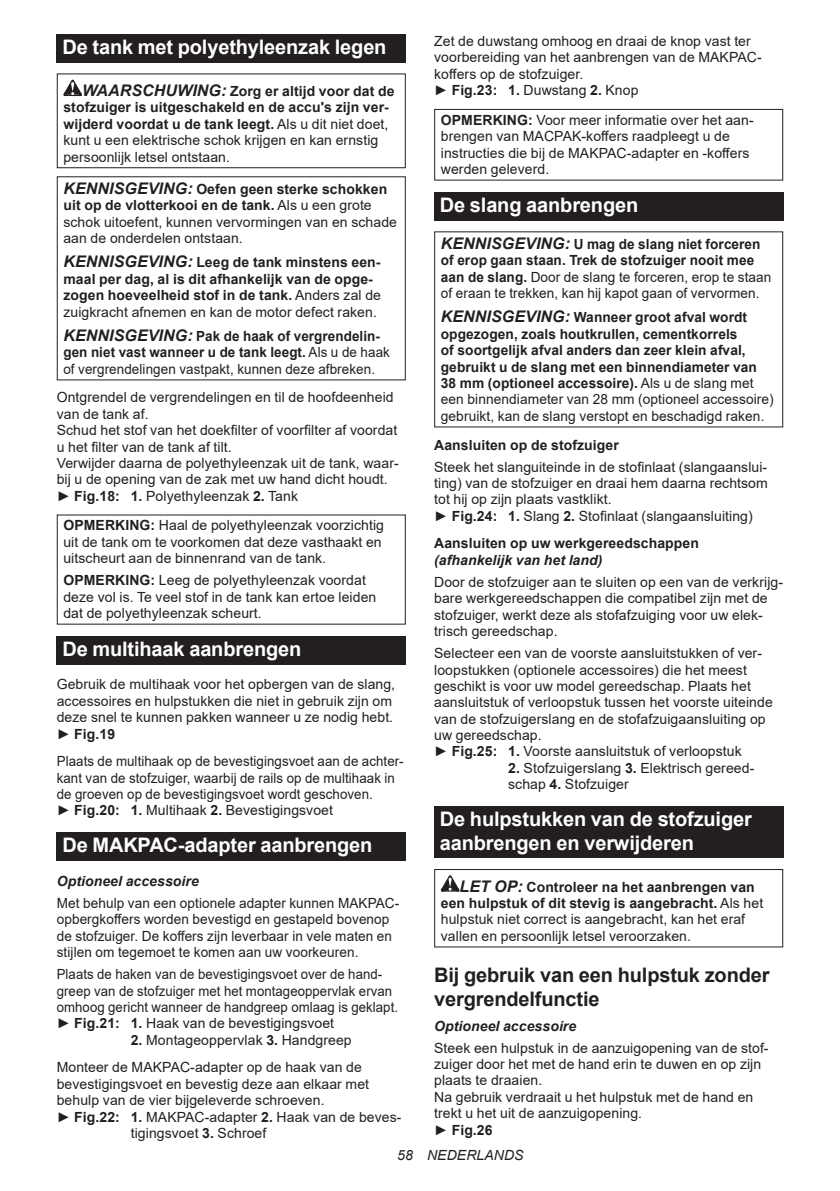
<style>
.page{position:relative;width:840px;height:1191px;background:#fff}
.page>*{position:absolute;margin:0;border:0;box-sizing:border-box;transform-origin:0 0}
.t1{font:700 20px/23.4px "Arial";letter-spacing:-.01em;color:#fff}
.t2{font:700 20px/23.4px "Arial";letter-spacing:-.01em;color:#231f20}
.t3{font:14px/16.4px "Arial";letter-spacing:.005em;color:#231f20}
.t4{font:700 14px/16.4px "Arial";letter-spacing:.005em;color:#231f20}
.t5{font:14px/16.4px "Arial";letter-spacing:.005em;color:#231f20;scale:.95 1}
.t6{font:14px/16.4px "Arial";letter-spacing:.005em;color:#231f20;scale:.94 1}
.t7{font:700 14px/16.4px "Arial";letter-spacing:.005em;color:#231f20;scale:.96 1}
.t8{font:italic 700 14px "Arial";letter-spacing:.005em;color:#231f20}
.t9{font:italic 14px "Arial";letter-spacing:.005em;color:#231f20}
.s1{font-style:italic;font-size:16px}
.s2{font-weight:400}
.s3{font-weight:700;font-style:italic;font-size:16px}
.s4{font-weight:700}
</style>
<div class="page">
<div style="left:57px;top:34px;width:348px;height:29px;background:#231f20"></div>
<svg style="left:63px;top:80px;width:19px;height:16px"></svg>
<div style="left:57px;top:73px;width:348px;height:95px;border:1px solid #231f20"></div>
<div style="left:57px;top:636px;width:348px;height:28px;background:#231f20"></div>
<div style="left:57px;top:832px;width:348px;height:29px;background:#231f20"></div>
<div style="left:434px;top:109px;width:348px;height:72px;border:1px solid #231f20"></div>
<div style="left:434px;top:192px;width:348px;height:28px;background:#231f20"></div>
<div style="left:434px;top:806px;width:348px;height:52px;background:#231f20"></div>
<svg style="left:440px;top:875px;width:19px;height:16px"></svg>
<div style="left:434px;top:869px;width:348px;height:78px;border:1px solid #231f20"></div>
<h1 class="t1" style="left:62px;top:36px;width:325px">De tank met polyethyleenzak legen</h1>
<p class="t4" style="left:63px;top:83px;width:332px;text-indent:19px"><span class="s1">WAARSCHUWING:</span> Zorg er altijd voor dat de stofzuiger is uitgeschakeld en de accu's zijn ver&shy;wijderd voordat u de tank leegt. <span class="s2">Als u dit niet doet, kunt u een elektrische schok krijgen en kan ernstig persoonlijk letsel ontstaan.</span></p>
<p class="t3" style="left:63px;top:181px;width:335px"><span class="s3">KENNISGEVING:</span> <span class="s4">Oefen geen sterke schokken uit op de vlotterkooi en de tank.</span> Als u een grote schok uitoefent, kunnen vervormingen van en schade aan de onderdelen ontstaan.</p>
<p class="t4" style="left:63px;top:254px;width:319px"><span class="s1">KENNISGEVING:</span> Leeg de tank minstens een&shy;maal per dag, al is dit afhankelijk van de opge&shy;zogen hoeveelheid stof in de tank. <span class="s2">Anders zal de zuigkracht afnemen en kan de motor defect raken.</span></p>
<p class="t7" style="left:63px;top:328px;width:341px"><span class="s1">KENNISGEVING:</span> Pak de haak of vergrendelin&shy;gen niet vast wanneer u de tank leegt. <span class="s2">Als u de haak of vergrendelingen vastpakt, kunnen deze afbreken.</span></p>
<p class="t3" style="left:57px;top:389px;width:343px">Ontgrendel de vergrendelingen en til de hoofdeenheid van de tank af.<br>Schud het stof van het doekfilter of voorfilter af voordat u het filter van de tank af tilt.<br>Verwijder daarna de polyethyleenzak uit de tank, waar&shy;bij u de opening van de zak met uw hand dicht houdt. ► <span class="s4">Fig.18: 1.</span> Polyethyleenzak <span class="s4">2.</span> Tank</p>
<p class="t3" style="left:63px;top:517px;width:322px"><span class="s4">OPMERKING:</span> Haal de polyethyleenzak voorzichtig uit de tank om te voorkomen dat deze vasthaakt en uitscheurt aan de binnenrand van de tank.</p>
<p class="t3" style="left:63px;top:572px;width:314px"><span class="s4">OPMERKING:</span> Leeg de polyethyleenzak voordat deze vol is. Te veel stof in de tank kan ertoe leiden dat de polyethyleenzak scheurt.</p>
<h1 class="t1" style="left:62px;top:637px;width:240px">De multihaak aanbrengen</h1>
<p class="t3" style="left:57px;top:676px;width:340px">Gebruik de multihaak voor het opbergen van de slang, accessoires en hulpstukken die niet in gebruik zijn om deze snel te kunnen pakken wanneer u ze nodig hebt. ► <span class="s4">Fig.19</span></p>
<p class="t5" style="left:57px;top:753px;width:366px">Plaats de multihaak op de bevestigingsvoet aan de achter&shy;kant van de stofzuiger, waarbij de rails op de multihaak in de groeven op de bevestigingsvoet wordt geschoven.<br>► <span class="s4">Fig.20: 1.</span> Multihaak <span class="s4">2.</span> Bevestigingsvoet</p>
<h1 class="t1" style="left:62px;top:834px;width:311px">De MAKPAC-adapter aanbrengen</h1>
<p class="t8" style="left:57px;top:871px;width:143px">Optioneel accessoire</p>
<p class="t3" style="left:57px;top:894px;width:344px">Met behulp van een optionele adapter kunnen MAKPAC&shy;opbergkoffers worden bevestigd en gestapeld bovenop de stofzuiger. De koffers zijn leverbaar in vele maten en stijlen om tegemoet te komen aan uw voorkeuren.</p>
<p class="t6" style="left:57px;top:966px;width:364px">Plaats de haken van de bevestigingsvoet over de hand&shy;greep van de stofzuiger met het montageoppervlak ervan omhoog gericht wanneer de handgreep omlaag is geklapt. ► <span class="s4">Fig.21: 1.</span> Haak van de bevestigingsvoet</p>
<p class="t3" style="left:57px;top:1025px;width:306px;line-height:27.8px;text-indent:74px"><span class="s4">2.</span> Montageoppervlak <span class="s4">3.</span> Handgreep<br>Monteer de MAKPAC-adapter op de haak van de</p>
<p class="t3" style="left:57px;top:1075px;width:314px">bevestigingsvoet en bevestig deze aan elkaar met</p>
<p class="t3" style="left:57px;top:1092px;width:269px">behulp van de vier bijgeleverde schroeven.</p>
<p class="t3" style="left:57px;top:1108px;width:346px">► <span class="s4">Fig.22: 1.</span> MAKPAC-adapter <span class="s4">2.</span> Haak van de beves-</p>
<p class="t3" style="left:131px;top:1124px;width:137px">tigingsvoet <span class="s4">3.</span> Schroef</p>
<p class="t3" style="left:434px;top:33px;width:329px">Zet de duwstang omhoog en draai de knop vast ter voorbereiding van het aanbrengen van de MAKPAC&shy;koffers op de stofzuiger.<br>► <span class="s4">Fig.23: 1.</span> Duwstang <span class="s4">2.</span> Knop</p>
<p class="t3" style="left:440px;top:112px;width:314px"><span class="s4">OPMERKING:</span> Voor meer informatie over het aan&shy;brengen van MACPAK-koffers raadpleegt u de instructies die bij de MAKPAC-adapter en -koffers werden geleverd.</p>
<h1 class="t1" style="left:439px;top:193px;width:200px">De slang aanbrengen</h1>
<p class="t3" style="left:440px;top:236px;width:332px"><span class="s3">KENNISGEVING:</span> <span class="s4">U mag de slang niet forceren of erop gaan staan. Trek de stofzuiger nooit mee aan de slang.</span> Door de slang te forceren, erop te staan of eraan te trekken, kan hij kapot gaan of vervormen.</p>
<p class="t4" style="left:440px;top:309px;width:334px"><span class="s1">KENNISGEVING:</span> Wanneer groot afval wordt opgezogen, zoals houtkrullen, cementkorrels<br>of soortgelijk afval anders dan zeer klein afval, gebruikt u de slang met een binnendiameter van 38 mm (optioneel accessoire). <span class="s2">Als u de slang met een binnendiameter van 28 mm (optioneel accessoire) gebruikt, kan de slang verstopt en beschadigd raken.</span></p>
<p class="t4" style="left:434px;top:436px;width:186px">Aansluiten op de stofzuiger</p>
<p class="t3" style="left:434px;top:458px;width:335px">Steek het slanguiteinde in de stofinlaat (slangaanslui&shy;ting) van de stofzuiger en draai hem daarna rechtsom tot hij op zijn plaats vastklikt.<br>► <span class="s4">Fig.24: 1.</span> Slang <span class="s4">2.</span> Stofinlaat (slangaansluiting)</p>
<p class="t4" style="left:434px;top:535px;width:266px">Aansluiten op uw werkgereedschappen</p>
<p class="t8" style="left:434px;top:550px;width:170px">(afhankelijk van het land)</p>
<p class="t3" style="left:434px;top:573px;width:350px">Door de stofzuiger aan te sluiten op een van de verkrijg&shy;bare werkgereedschappen die compatibel zijn met de stofzuiger, werkt deze als stofafzuiging voor uw elek&shy;trisch gereedschap.</p>
<p class="t3" style="left:434px;top:645px;width:340px">Selecteer een van de voorste aansluitstukken of ver&shy;loopstukken (optionele accessoires) die het meest geschikt is voor uw model gereedschap. Plaats het aansluitstuk of verloopstuk tussen het voorste uiteinde van de stofzuigerslang en de stofafzuigaansluiting op uw gereedschap.<br>► <span class="s4">Fig.25: 1.</span> Voorste aansluitstuk of verloopstuk</p>
<p class="t3" style="left:508px;top:759px;width:247px"><span class="s4">2.</span> Stofzuigerslang <span class="s4">3.</span> Elektrisch gereed&shy;schap <span class="s4">4.</span> Stofzuiger</p>
<h1 class="t1" style="left:439px;top:807px;width:313px">De hulpstukken van de stofzuiger aanbrengen en verwijderen</h1>
<p class="t3" style="left:440px;top:878px;width:324px;text-indent:19px"><span class="s3">LET OP:</span> <span class="s4">Controleer na het aanbrengen van een hulpstuk of dit stevig is aangebracht.</span> Als het hulpstuk niet correct is aangebracht, kan het eraf vallen en persoonlijk letsel veroorzaken.</p>
<h1 class="t2" style="left:434px;top:963px;width:337px">Bij gebruik van een hulpstuk zonder vergrendelfunctie</h1>
<p class="t8" style="left:434px;top:1016px;width:143px">Optioneel accessoire</p>
<p class="t3" style="left:434px;top:1039px;width:335px">Steek een hulpstuk in de aanzuigopening van de stof&shy;zuiger door het met de hand erin te duwen en op zijn plaats te draaien.<br>Na gebruik verdraait u het hulpstuk met de hand en trekt u het uit de aanzuigopening.<br>► <span class="s4">Fig.26</span></p>
<p class="t9" style="left:397px;top:1146px;width:128px">58 NEDERLANDS</p>
</div>
